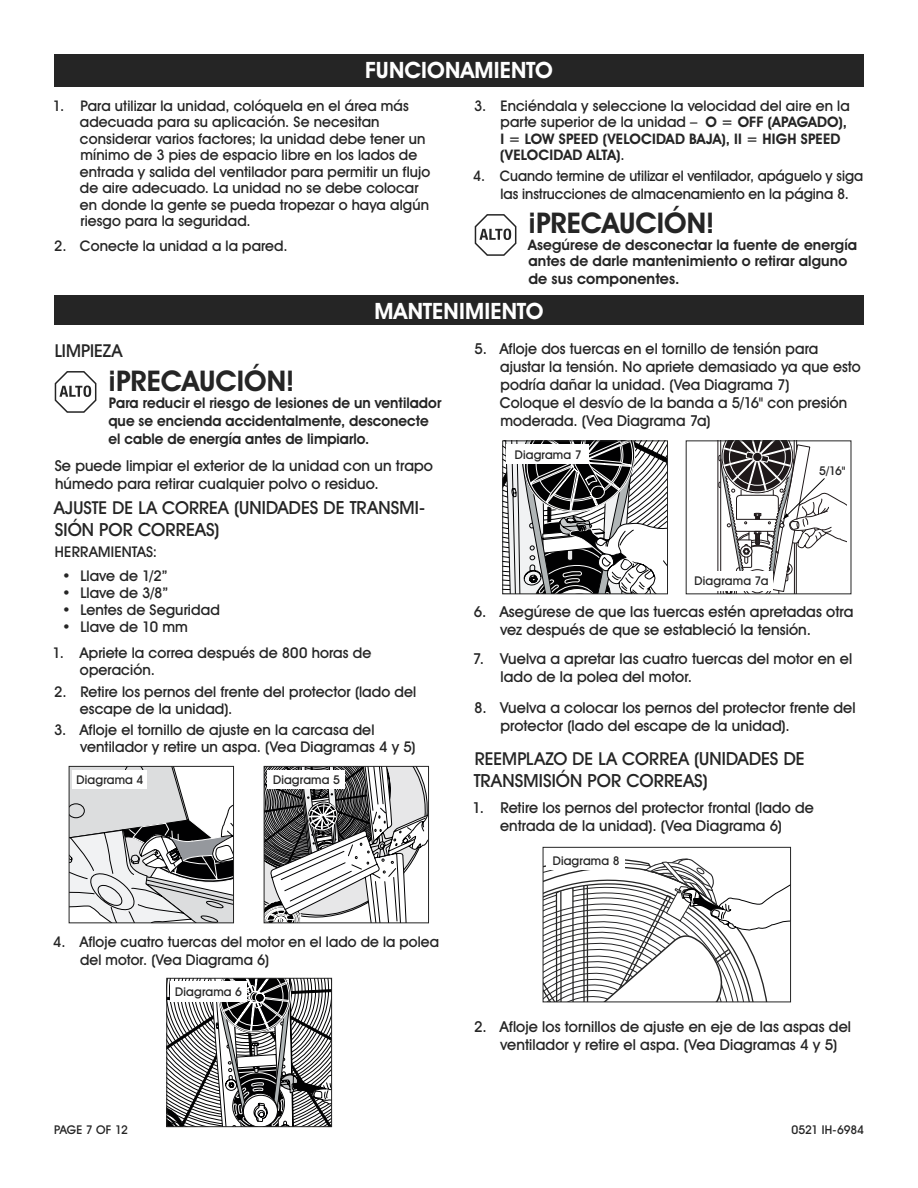
<style>
.page{position:relative;width:918px;height:1188px;background:#fff}
.page>*{position:absolute;margin:0;border:0;box-sizing:border-box;transform-origin:0 0}
.t1{font:700 28.5px "Uline Two Knine";letter-spacing:-.005em;color:#252525}
.t2{font:700 22.5px "Uline Two Knine";letter-spacing:.005em;color:#fff}
.t3{font:18px/21.6px "Uline Two Knine";letter-spacing:.005em;color:#252525}
.t4{font:17.7px "Uline Two Knine";letter-spacing:.005em;color:#252525}
.t5{font:15px/18px "Uline Two Knine";letter-spacing:.005em;color:#252525}
.t6{font:700 15px "Uline Two Knine";letter-spacing:.005em;color:#252525}
.t7{font:14.7px/17.1px "Uline Two Knine";letter-spacing:.005em;color:#252525}
.t8{font:700 14.7px/17.9px "Uline Two Knine";color:#252525}
.t9{font:14.55px/16.5px "Uline Two Knine";letter-spacing:.01em;color:#252525}
.t10{font:700 14.55px/16.5px "Uline Two Knine";letter-spacing:.005em;color:#252525}
.t11{font:14.4px/18px "Uline Two Knine";color:#252525}
.t12{font:12px "Uline Two Knine";letter-spacing:.015em;color:#252525}
.t13{font:12px "Uline Two Knine";letter-spacing:-.015em;color:#252525}
.s1{font-weight:700}
.s2{font-size:17.7px}
.s3{font-size:18px}
</style>
<div class="page">
<div style="left:54px;top:54px;width:810px;height:32px;background:#252525"></div>
<svg style="left:475px;top:214px;width:41px;height:42px"></svg>
<svg style="left:55px;top:371px;width:41px;height:42px"></svg>
<div style="left:54px;top:295px;width:810px;height:30px;background:#252525"></div>
<svg style="left:71px;top:768px;width:161px;height:153px"></svg>
<div style="left:69px;top:766px;width:165px;height:157px;border:1px solid #252525"></div>
<div style="left:72px;top:770px;width:75px;height:19px;background:#fff"></div>
<svg style="left:266px;top:768px;width:161px;height:153px"></svg>
<div style="left:264px;top:766px;width:165px;height:157px;border:1px solid #252525"></div>
<div style="left:267px;top:770px;width:78px;height:19px;background:#fff"></div>
<svg style="left:168px;top:980px;width:162px;height:145px"></svg>
<div style="left:166px;top:978px;width:166px;height:149px;border:1px solid #252525"></div>
<div style="left:170px;top:981px;width:77px;height:21px;background:#fff"></div>
<svg style="left:503px;top:442px;width:165px;height:153px"></svg>
<div style="left:502px;top:440px;width:166px;height:154px;border:1px solid #252525"></div>
<div style="left:506px;top:444px;width:83px;height:20px;background:#fff"></div>
<svg style="left:718px;top:442px;width:129px;height:150px"></svg>
<div style="left:753px;top:452px;width:9px;height:10px;background:#1f191a;border-radius:50%"></div>
<div style="left:753px;top:452px;width:9px;height:10px;border:1px solid #fff;border-radius:50%"></div>
<div style="left:690px;top:571px;width:83px;height:20px;background:#fff"></div>
<svg style="left:545px;top:858px;width:244px;height:142px"></svg>
<div style="left:543px;top:847px;width:248px;height:155px;border:1px solid #252525"></div>
<div style="left:546px;top:851px;width:79px;height:19px;background:#fff"></div>
<h2 class="t2" style="left:365px;top:56px;width:189px">FUNCIONAMIENTO</h2>
<p class="t9" style="left:80px;top:97px;width:352px;text-indent:-27px">1. Para utilizar la unidad, colóquela en el área más adecuada para su aplicación. Se necesitan considerar varios factores; la unidad debe tener un mínimo de 3 pies de espacio libre en los lados de entrada y salida del ventilador para permitir un flujo de aire adecuado. La unidad no se debe colocar en donde la gente se pueda tropezar o haya algún riesgo para la seguridad.</p>
<p class="t9" style="left:54px;top:237px;width:235px">2. Conecte la unidad a la pared.</p>
<p class="t9" style="left:500px;top:97px;width:351px;text-indent:-26px">3. Enciéndala y seleccione la velocidad del aire en la parte superior de la unidad – <span class="s1">O = OFF (APAGADO), I = LOW SPEED (VELOCIDAD BAJA), II = HIGH SPEED (VELOCIDAD ALTA)</span>.</p>
<p class="t11" style="left:501px;top:167px;width:364px;text-indent:-27px">4. Cuando termine de utilizar el ventilador, apáguelo y siga las instrucciones de almacenamiento en la página 8.</p>
<h1 class="t1" style="left:528px;top:206px;width:188px">¡PRECAUCIÓN!</h1>
<p class="t10" style="left:528px;top:236px;width:331px">Asegúrese de desconectar la fuente de energía antes de darle mantenimiento o retirar alguno</p>
<p class="t6" style="left:528px;top:270px;width:153px">de sus componentes.</p>
<h2 class="t2" style="left:375px;top:297px;width:170px">MANTENIMIENTO</h2>
<p class="t4" style="left:55px;top:339px;width:69px">LIMPIEZA</p>
<h1 class="t1" style="left:108px;top:363px;width:188px">¡PRECAUCIÓN!</h1>
<p class="t8" style="left:108px;top:394px;width:334px">Para reducir el riesgo de lesiones de un ventilador que se encienda accidentalmente, desconecte el cable de energía antes de limpiarlo.</p>
<p class="t5" style="left:55px;top:456px;width:380px">Se puede limpiar el exterior de la unidad con un trapo húmedo para retirar cualquier polvo o residuo.</p>
<p class="t3" style="left:54px;top:497px;width:372px"><span class="s2">AJUSTE DE LA CORREA</span> (UNIDADES DE TRANSMI-<br>SIÓN POR CORREAS)</p>
<p class="t7" style="left:55px;top:543px;width:104px">HERRAMIENTAS:</p>
<p class="t7" style="left:62px;top:567px;width:107px">• Llave de 1/2”</p>
<p class="t7" style="left:62px;top:584px;width:108px">• Llave de 3/8”</p>
<p class="t7" style="left:62px;top:601px;width:159px">• Lentes de Seguridad</p>
<p class="t7" style="left:62px;top:619px;width:127px">• Llave de 10 mm</p>
<p class="t7" style="left:80px;top:644px;width:293px;text-indent:-27px">1. Apriete la correa después de 800 horas de operación.</p>
<p class="t7" style="left:80px;top:683px;width:338px;text-indent:-26px">2. Retire los pernos del frente del protector (lado del escape de la unidad).</p>
<p class="t7" style="left:80px;top:721px;width:337px;text-indent:-26px">3. Afloje el tornillo de ajuste en la carcasa del ventilador y retire un aspa. (Vea Diagramas 4 y 5)</p>
<p class="t12" style="left:76px;top:772px;width:68px">Diagrama 4</p>
<p class="t12" style="left:273px;top:772px;width:68px">Diagrama 5</p>
<p class="t7" style="left:80px;top:933px;width:360px;line-height:18px;text-indent:-27px">4. Afloje cuatro tuercas del motor en el lado de la polea del motor. (Vea Diagrama 6)</p>
<p class="t12" style="left:175px;top:985px;width:68px">Diagrama 6</p>
<p class="t5" style="left:500px;top:340px;width:362px;text-indent:-25px">5. Afloje dos tuercas en el tornillo de tensión para ajustar la tensión. No apriete demasiado ya que esto podría dañar la unidad. (Vea Diagrama 7)<br>Coloque el desvío de la banda a 5/16" con presión moderada. (Vea Diagrama 7a)</p>
<p class="t12" style="left:515px;top:447px;width:68px">Diagrama 7</p>
<p class="t12" style="left:694px;top:574px;width:75px">Diagrama 7a</p>
<p class="t12" style="left:819px;top:463px;width:28px">5/16<span class="s1">"</span></p>
<p class="t5" style="left:500px;top:602px;width:355px;text-indent:-26px">6. Asegúrese de que las tuercas estén apretadas otra vez después de que se estableció la tensión.</p>
<p class="t5" style="left:501px;top:649px;width:353px;text-indent:-28px">7. Vuelva a apretar las cuatro tuercas del motor en el lado de la polea del motor.</p>
<p class="t5" style="left:501px;top:698px;width:357px;text-indent:-26px">8. Vuelva a colocar los pernos del protector frente del protector (lado del escape de la unidad).</p>
<p class="t4" style="left:475px;top:748px;width:332px">REEMPLAZO DE LA CORREA <span class="s3">(UNIDADES DE</span></p>
<p class="t3" style="left:474px;top:769px;width:235px">TRANSMISIÓN POR CORREAS)</p>
<p class="t5" style="left:473px;top:799px;width:343px;text-align:center">1. Retire los pernos del protector frontal (lado de entrada de la unidad). (Vea Diagrama 6)</p>
<p class="t12" style="left:553px;top:853px;width:68px">Diagrama 8</p>
<p class="t5" style="left:500px;top:1018px;width:353px;text-indent:-26px">2. Afloje los tornillos de ajuste en eje de las aspas del ventilador y retire el aspa. (Vea Diagramas 4 y 5)</p>
<p class="t12" style="left:54px;top:1122px;width:75px">PAGE 7 OF 12</p>
<p class="t13" style="left:792px;top:1122px;width:74px">0521 IH-6984</p>
</div>
